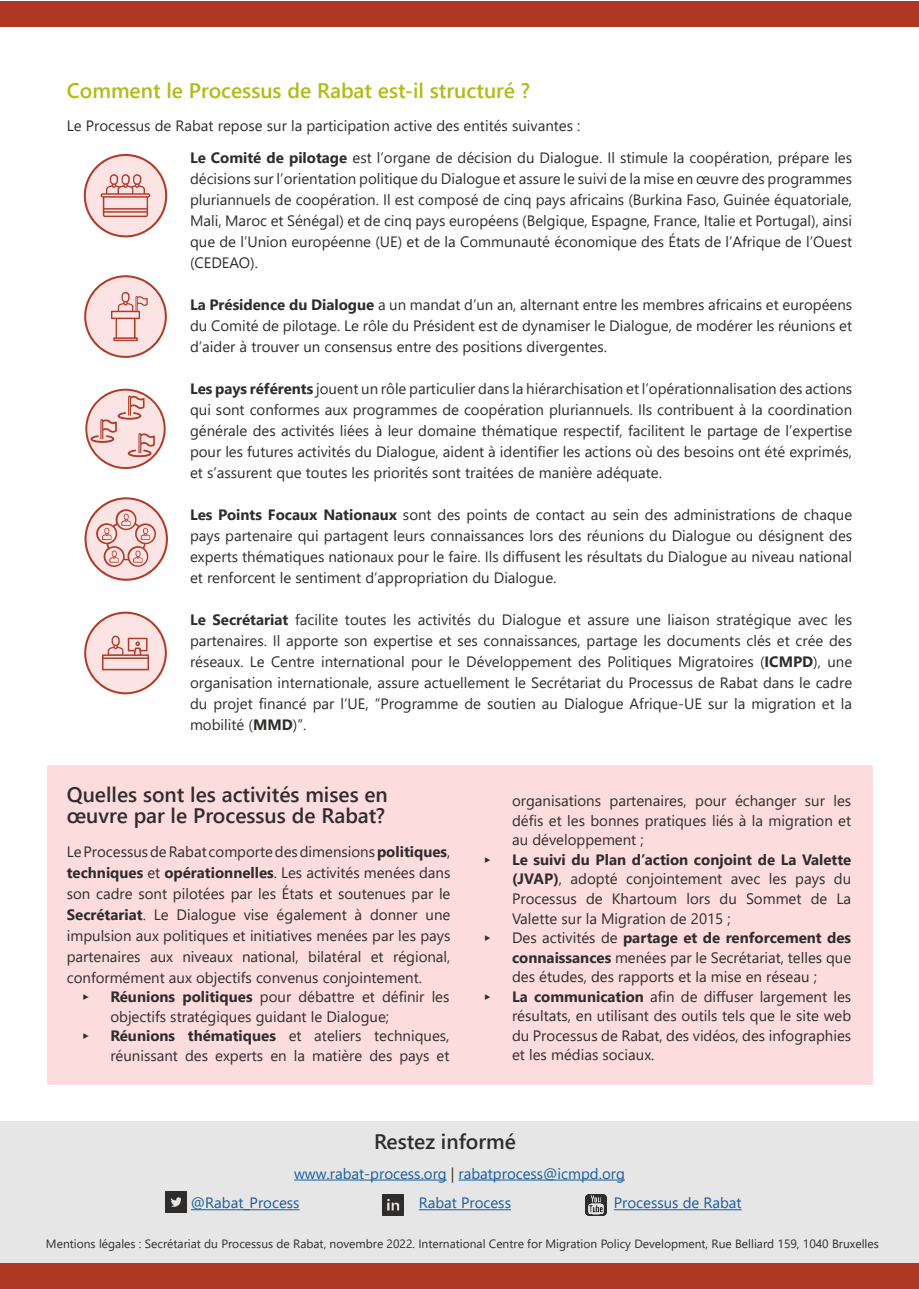
<style>
.page{position:relative;width:919px;height:1289px;background:#fff}
.page>*{position:absolute;margin:0;border:0;box-sizing:border-box;transform-origin:0 0}
.Heading_2{font:600 21px/21px "Segoe UI";color:#2f2d2c}
.Heading_2-2{font:600 21px "Segoe UI";color:#aebd14}
.t1{font:15px/21px "Segoe UI";color:#2f2d2c;text-align:justify}
.t2{font:15px "Segoe UI";color:#175d9e}
.t3{font:15px "Symap";color:#2f2d2c}
.Fine_print{font:12px "Segoe UI";color:#2f2d2c}
.s1{font-weight:700}
.s2{color:#2f2d2c}
</style>
<div class="page">
<div style="left:1px;top:1120px;width:917px;height:168px;background:#e6e6e6"></div>
<div style="left:1px;top:1px;width:917px;height:25px;background:#b13725"></div>
<div style="left:0;top:1263px;width:918px;height:25px;background:#b13725"></div>
<svg style="left:84px;top:611px;width:83px;height:83px"></svg>
<svg style="left:84px;top:154px;width:83px;height:83px"></svg>
<svg style="left:85px;top:388px;width:81px;height:81px"></svg>
<svg style="left:84px;top:497px;width:84px;height:83px"></svg>
<svg style="left:84px;top:275px;width:83px;height:83px"></svg>
<div style="left:47px;top:765px;width:825px;height:319px;background:#fcdcdc"></div>
<hr style="left:294px;top:1179px;width:152px;height:1px;background:#175d9e">
<hr style="left:458px;top:1179px;width:167px;height:1px;background:#175d9e">
<hr style="left:191px;top:1209px;width:108px;height:1px;background:#175d9e">
<hr style="left:419px;top:1209px;width:92px;height:1px;background:#175d9e">
<hr style="left:613px;top:1209px;width:128px;height:1px;background:#175d9e">
<img style="left:165px;top:1191px;width:22px;height:21px">
<img style="left:382px;top:1194px;width:21px;height:21px">
<img style="left:585px;top:1194px;width:21px;height:21px">
<p class="Heading_2-2" style="left:67px;top:70px;width:465px">Comment le Processus de Rabat est-il structuré ?</p>
<p class="t1" style="left:67px;top:114px;width:515px">Le Processus de Rabat repose sur la participation active des entités suivantes :</p>
<p class="t1" style="left:190px;top:146px;width:663px"><span class="s1">Le Comité de pilotage</span> est l’organe de décision du Dialogue. Il stimule la coopération, prépare les décisions sur l’orientation politique du Dialogue et assure le suivi de la mise en œuvre des programmes pluriannuels de coopération. Il est composé de cinq pays africains (Burkina Faso, Guinée équatoriale, Mali, Maroc et Sénégal) et de cinq pays européens (Belgique, Espagne, France, Italie et Portugal), ainsi que de l’Union européenne (UE) et de la Communauté économique des États de l’Afrique de l’Ouest (CEDEAO).</p>
<p class="t1" style="left:190px;top:293px;width:663px"><span class="s1">La Présidence du Dialogue</span> a un mandat d’un an, alternant entre les membres africains et européens du Comité de pilotage. Le rôle du Président est de dynamiser le Dialogue, de modérer les réunions et d’aider à trouver un consensus entre des positions divergentes.</p>
<p class="t1" style="left:190px;top:377px;width:663px"><span class="s1">Les pays référents</span> jouent un rôle particulier dans la hiérarchisation et l’opérationnalisation des actions qui sont conformes aux programmes de coopération pluriannuels. Ils contribuent à la coordination générale des activités liées à leur domaine thématique respectif, facilitent le partage de l’expertise pour les futures activités du Dialogue, aident à identifier les actions où des besoins ont été exprimés, et s’assurent que toutes les priorités sont traitées de manière adéquate.</p>
<p class="t1" style="left:190px;top:503px;width:663px"><span class="s1">Les Points Focaux Nationaux</span> sont des points de contact au sein des administrations de chaque pays partenaire qui partagent leurs connaissances lors des réunions du Dialogue ou désignent des experts thématiques nationaux pour le faire. Ils diffusent les résultats du Dialogue au niveau national et renforcent le sentiment d’appropriation du Dialogue.</p>
<p class="t1" style="left:190px;top:608px;width:663px"><span class="s1">Le Secrétariat</span> facilite toutes les activités du Dialogue et assure une liaison stratégique avec les partenaires. Il apporte son expertise et ses connaissances, partage les documents clés et crée des réseaux. Le Centre international pour le Développement des Politiques Migratoires (<span class="s1">ICMPD</span>), une organisation internationale, assure actuellement le Secrétariat du Processus de Rabat dans le cadre du projet financé par l’UE, “Programme de soutien au Dialogue Afrique-UE sur la migration et la mobilité (<span class="s1">MMD</span>)”.</p>
<p class="Heading_2" style="left:67px;top:782px;width:322px">Quelles sont les activités mises en œuvre par le Processus de Rabat?</p>
<p class="t1" style="left:67px;top:839px;width:385px">Le Processus de Rabat comporte des dimensions <span class="s1">politiques</span>, <span class="s1">techniques</span> et <span class="s1">opérationnelles</span>. Les activités menées dans son cadre sont pilotées par les États et soutenues par le <span class="s1">Secrétariat</span>. Le Dialogue vise également à donner une impulsion aux politiques et initiatives menées par les pays partenaires aux niveaux national, bilatéral et régional, conformément aux objectifs convenus conjointement.</p>
<p class="t3" style="left:83px;top:988px;width:6px">N</p>
<p class="t1" style="left:110px;top:986px;width:340px;line-height:19.5px"><span class="s1">Réunions politiques</span> pour débattre et définir les objectifs stratégiques guidant le Dialogue;</p>
<p class="t3" style="left:83px;top:1027px;width:6px">N</p>
<p class="t1" style="left:110px;top:1025px;width:340px;line-height:19.5px"><span class="s1">Réunions thématiques</span> et ateliers techniques, réunissant des experts en la matière des pays et</p>
<p class="t1" style="left:512px;top:790px;width:340px;line-height:19.5px">organisations partenaires, pour échanger sur les défis et les bonnes pratiques liés à la migration et au développement ;</p>
<p class="t3" style="left:485px;top:851px;width:6px">N</p>
<p class="t1" style="left:512px;top:848px;width:340px;line-height:19.5px"><span class="s1">Le suivi du Plan d’action conjoint de La Valette (JVAP)</span>, adopté conjointement avec les pays du Processus de Khartoum lors du Sommet de La Valette sur la Migration de 2015 ;</p>
<p class="t3" style="left:485px;top:929px;width:6px">N</p>
<p class="t1" style="left:512px;top:926px;width:340px;line-height:19.5px">Des activités de <span class="s1">partage et de renforcement des connaissances</span> menées par le Secrétariat, telles que des études, des rapports et la mise en réseau ;</p>
<p class="t3" style="left:485px;top:987px;width:6px">N</p>
<p class="t1" style="left:512px;top:985px;width:340px;line-height:19.5px"><span class="s1">La communication</span> afin de diffuser largement les résultats, en utilisant des outils tels que le site web du Processus de Rabat, des vidéos, des infographies et les médias sociaux.</p>
<p class="Heading_2" style="left:374px;top:1129px;width:143px">Restez informé</p>
<p class="t2" style="left:294px;top:1159px;width:332px">www.rabat-process.org <span class="s2">|</span> rabatprocess@icmpd.org</p>
<p class="t2" style="left:191px;top:1188px;width:110px">@Rabat_Process</p>
<p class="t2" style="left:419px;top:1188px;width:94px">Rabat Process</p>
<p class="t2" style="left:613px;top:1188px;width:129px">Processus de Rabat</p>
<p class="Fine_print" style="left:46px;top:1232px;width:834px">Mentions légales : Secrétariat du Processus de Rabat, novembre 2022. International Centre for Migration Policy Development, Rue Belliard 159, 1040 Bruxelles</p>
</div>
